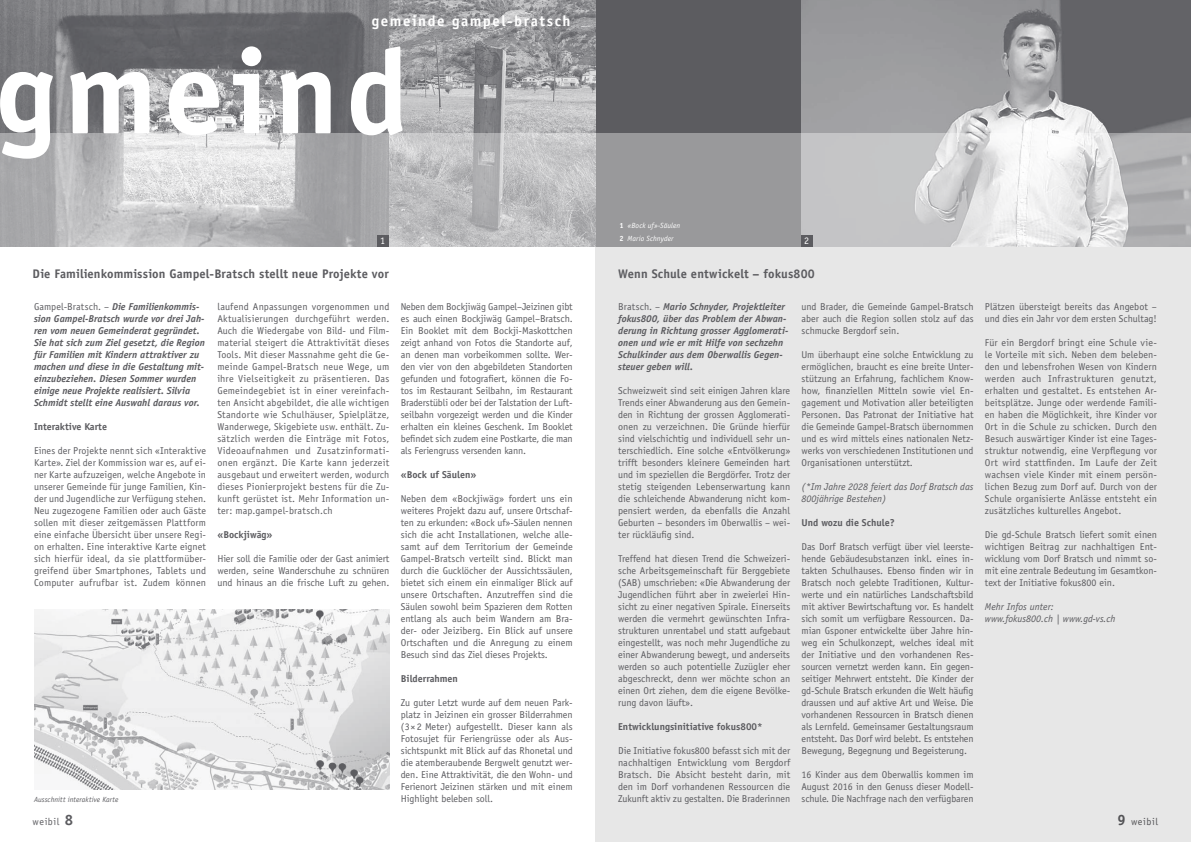
<style>
.page{position:relative;width:1191px;height:842px;background:#fff}
.page>*{position:absolute;margin:0;border:0;box-sizing:border-box;transform-origin:0 0}
.t1{font:700 120px "Officina Sans";letter-spacing:.055em;color:#fff}
.t2{font:700 15px "Officina Sans";letter-spacing:.1em;color:#fff}
.t3{font:700 12.5px "Officina Sans";letter-spacing:.01em;color:#5c5c60}
.t4{font:10px/12px "Officina Sans";color:#5c5c60;text-align:justify}
.t5{font:italic 700 10px/12px "Officina Sans";color:#5c5c60}
.t6{font:700 10px "Officina Sans";color:#5c5c60}
.t7{font:italic 10px/12px "Officina Sans";color:#5c5c60}
.t8{font:10px "Officina Sans";color:#fff}
.t9{font:italic 7.5px "Officina Sans";letter-spacing:.01em;color:#fff}
.t10{font:italic 7.5px "Officina Sans";letter-spacing:.01em;color:#5c5c60}
.s1{font-weight:700;font-style:normal}
.s2{font-weight:400;font-style:normal}
.s3{font-weight:700;font-size:15px}
</style>
<div class="page">
<div style="left:0;top:0;width:1191px;height:247px;background:#5c5c60"></div>
<div style="left:595px;top:247px;width:596px;height:595px;background:#e7e7e7"></div>
<img style="left:0;top:0;width:595px;height:133px">
<img style="left:801px;top:0;width:390px;height:133px">
<svg style="left:0;top:133px;width:1191px;height:114px;background:#bdbebf"></svg>
<img style="left:34px;top:610px;width:355px;height:180px">
<div style="left:377px;top:235px;width:11px;height:12px;background:#5c5c60"></div>
<div style="left:801px;top:235px;width:11px;height:12px;background:#5c5c60"></div>
<h2 class="t2" style="left:372px;top:12px;width:200px">gemeinde gampel-bratsch</h2>
<h1 class="t1" style="left:-4px;top:18px;width:413px">gmeind</h1>
<p class="t9" style="left:619px;top:222px;width:62px"><span class="s1">1</span> «Bock uf»-Säulen</p>
<p class="t9" style="left:619px;top:234px;width:55px"><span class="s1">2</span> Mario Schnyder</p>
<p class="t8" style="left:380px;top:235px;width:6px">1</p>
<p class="t8" style="left:804px;top:235px;width:6px">2</p>
<p class="t3" style="left:33px;top:266px;width:358px">Die Familienkommission Gampel-Bratsch stellt neue Projekte vor</p>
<p class="t3" style="left:618px;top:266px;width:198px">Wenn Schule entwickelt – fokus800</p>
<p class="t5" style="left:34px;top:300px;width:172px"><span class="s2">Gampel-Bratsch. –</span> Die Familienkommis&shy;sion Gampel-Bratsch wurde vor drei Jah&shy;ren vom neuen Gemeinderat gegründet.<br>Sie hat sich zum Ziel gesetzt, die Region für Familien mit Kindern attraktiver zu machen und diese in die Gestaltung mit&shy;einzubeziehen. Diesen Sommer wurden einige neue Projekte realisiert. Silvia Schmidt stellt eine Auswahl daraus vor.</p>
<p class="t6" style="left:34px;top:420px;width:74px">Interaktive Karte</p>
<p class="t4" style="left:34px;top:444px;width:173px">Eines der Projekte nennt sich «Interaktive Karte». Ziel der Kommission war es, auf ei&shy;ner Karte aufzuzeigen, welche Angebote in unserer Gemeinde für junge Familien, Kin&shy;der und Jugendliche zur Verfügung stehen.<br>Neu zugezogene Familien oder auch Gäste sollen mit dieser zeitgemässen Plattform eine einfache Übersicht über unsere Regi&shy;on erhalten. Eine interaktive Karte eignet sich hierfür ideal, da sie plattformüber&shy;greifend über Smartphones, Tablets und Computer aufrufbar ist. Zudem können</p>
<p class="t10" style="left:34px;top:795px;width:86px">Ausschnitt interaktive Karte</p>
<p class="t4" style="left:217px;top:300px;width:173px">laufend Anpassungen vorgenommen und Aktualisierungen durchgeführt werden.<br>Auch die Wiedergabe von Bild- und Film&shy;material steigert die Attraktivität dieses Tools. Mit dieser Massnahme geht die Ge&shy;meinde Gampel-Bratsch neue Wege, um ihre Vielseitigkeit zu präsentieren. Das Gemeindegebiet ist in einer vereinfach&shy;ten Ansicht abgebildet, die alle wichtigen Standorte wie Schulhäuser, Spielplätze, Wanderwege, Skigebiete usw. enthält. Zu&shy;sätzlich werden die Einträge mit Fotos, Videoaufnahmen und Zusatzinformati&shy;onen ergänzt. Die Karte kann jederzeit ausgebaut und erweitert werden, wodurch dieses Pionierprojekt bestens für die Zu&shy;kunft gerüstet ist. Mehr Information un&shy;ter: map.gampel-bratsch.ch</p>
<p class="t6" style="left:217px;top:528px;width:57px">«Bockjiwäg»</p>
<p class="t4" style="left:217px;top:552px;width:173px">Hier soll die Familie oder der Gast animiert werden, seine Wanderschuhe zu schnüren und hinaus an die frische Luft zu gehen.</p>
<p class="t4" style="left:401px;top:300px;width:174px">Neben dem Bockjiwäg Gampel–Jeizinen gibt es auch einen Bockjiwäg Gampel–Bratsch.<br>Ein Booklet mit dem Bockji-Maskottchen zeigt anhand von Fotos die Standorte auf, an denen man vorbeikommen sollte. Wer&shy;den vier von den abgebildeten Standorten gefunden und fotografiert, können die Fo&shy;tos im Restaurant Seilbahn, im Restaurant Braderstübli oder bei der Talstation der Luft&shy;seilbahn vorgezeigt werden und die Kinder erhalten ein kleines Geschenk. Im Booklet befindet sich zudem eine Postkarte, die man als Feriengruss versenden kann.</p>
<p class="t6" style="left:401px;top:468px;width:77px">«Bock uf Säulen»</p>
<p class="t4" style="left:401px;top:492px;width:174px">Neben dem «Bockjiwäg» fordert uns ein weiteres Projekt dazu auf, unsere Ortschaf&shy;ten zu erkunden: «Bock uf»-Säulen nennen sich die acht Installationen, welche alle&shy;samt auf dem Territorium der Gemeinde Gampel-Bratsch verteilt sind. Blickt man durch die Gucklöcher der Aussichtssäulen, bietet sich einem ein einmaliger Blick auf unsere Ortschaften. Anzutreffen sind die Säulen sowohl beim Spazieren dem Rotten entlang als auch beim Wandern am Bra&shy;der- oder Jeiziberg. Ein Blick auf unsere Ortschaften und die Anregung zu einem Besuch sind das Ziel dieses Projekts.</p>
<p class="t6" style="left:401px;top:672px;width:59px">Bilderrahmen</p>
<p class="t4" style="left:401px;top:696px;width:173px">Zu guter Letzt wurde auf dem neuen Park&shy;platz in Jeizinen ein grosser Bilderrahmen (3×2 Meter) aufgestellt. Dieser kann als Fotosujet für Feriengrüsse oder als Aus&shy;sichtspunkt mit Blick auf das Rhonetal und die atemberaubende Bergwelt genutzt wer&shy;den. Eine Attraktivität, die den Wohn- und Ferienort Jeizinen stärken und mit einem Highlight beleben soll.</p>
<p class="t5" style="left:618px;top:300px;width:172px"><span class="s2">Bratsch. –</span> Mario Schnyder, Projektleiter fokus800, über das Problem der Abwan&shy;derung in Richtung grosser Agglomerati&shy;onen und wie er mit Hilfe von sechzehn Schulkinder aus dem Oberwallis Gegen&shy;steuer geben will.</p>
<p class="t4" style="left:618px;top:384px;width:174px">Schweizweit sind seit einigen Jahren klare Trends einer Abwanderung aus den Gemein&shy;den in Richtung der grossen Agglomerati&shy;onen zu verzeichnen. Die Gründe hierfür sind vielschichtig und individuell sehr un&shy;terschiedlich. Eine solche «Entvölkerung» trifft besonders kleinere Gemeinden hart und im speziellen die Bergdörfer. Trotz der stetig steigenden Lebenserwartung kann die schleichende Abwanderung nicht kom&shy;pensiert werden, da ebenfalls die Anzahl Geburten – besonders im Oberwallis – wei&shy;ter rückläufig sind.</p>
<p class="t4" style="left:618px;top:552px;width:174px">Treffend hat diesen Trend die Schweizeri&shy;sche Arbeitsgemeinschaft für Berggebiete (SAB) umschrieben: «Die Abwanderung der Jugendlichen führt aber in zweierlei Hin&shy;sicht zu einer negativen Spirale. Einerseits werden die vermehrt gewünschten Infra&shy;strukturen unrentabel und statt aufgebaut eingestellt, was noch mehr Jugendliche zu einer Abwanderung bewegt, und anderseits werden so auch potentielle Zuzügler eher abgeschreckt, denn wer möchte schon an einen Ort ziehen, dem die eigene Bevölke&shy;rung davon läuft».</p>
<p class="t6" style="left:618px;top:720px;width:146px">Entwicklungsinitiative fokus800*</p>
<p class="t4" style="left:618px;top:744px;width:174px">Die Initiative fokus800 befasst sich mit der nachhaltigen Entwicklung vom Bergdorf Bratsch. Die Absicht besteht darin, mit den im Dorf vorhandenen Ressourcen die Zukunft aktiv zu gestalten. Die Braderinnen</p>
<p class="t4" style="left:801px;top:300px;width:173px">und Brader, die Gemeinde Gampel-Bratsch aber auch die Region sollen stolz auf das schmucke Bergdorf sein.</p>
<p class="t4" style="left:801px;top:348px;width:174px">Um überhaupt eine solche Entwicklung zu ermöglichen, braucht es eine breite Unter&shy;stützung an Erfahrung, fachlichem Know&shy;how, finanziellen Mitteln sowie viel En&shy;gagement und Motivation aller beteiligten Personen. Das Patronat der Initiative hat die Gemeinde Gampel-Bratsch übernommen und es wird mittels eines nationalen Netz&shy;werks von verschiedenen Institutionen und Organisationen unterstützt.</p>
<p class="t7" style="left:801px;top:480px;width:173px">(*Im Jahre 2028 feiert das Dorf Bratsch das<br>800jährige Bestehen)</p>
<p class="t6" style="left:801px;top:516px;width:95px">Und wozu die Schule?</p>
<p class="t4" style="left:801px;top:540px;width:174px">Das Dorf Bratsch verfügt über viel leerste&shy;hende Gebäudesubstanzen inkl. eines in&shy;takten Schulhauses. Ebenso finden wir in Bratsch noch gelebte Traditionen, Kultur&shy;werte und ein natürliches Landschaftsbild mit aktiver Bewirtschaftung vor. Es handelt sich somit um verfügbare Ressourcen. Da&shy;mian Gsponer entwickelte über Jahre hin&shy;weg ein Schulkonzept, welches ideal mit der Initiative und den vorhandenen Res&shy;sourcen vernetzt werden kann. Ein gegen&shy;seitiger Mehrwert entsteht. Die Kinder der gd-Schule Bratsch erkunden die Welt häufig draussen und auf aktive Art und Weise. Die vorhandenen Ressourcen in Bratsch dienen als Lernfeld. Gemeinsamer Gestaltungsraum entsteht. Das Dorf wird belebt. Es entstehen Bewegung, Begegnung und Begeisterung.</p>
<p class="t4" style="left:801px;top:768px;width:173px">16 Kinder aus dem Oberwallis kommen im August 2016 in den Genuss dieser Modell&shy;schule. Die Nachfrage nach den verfügbaren</p>
<p class="t4" style="left:985px;top:300px;width:173px">Plätzen übersteigt bereits das Angebot – und dies ein Jahr vor dem ersten Schultag!</p>
<p class="t4" style="left:985px;top:336px;width:173px">Für ein Bergdorf bringt eine Schule vie&shy;le Vorteile mit sich. Neben dem beleben&shy;den und lebensfrohen Wesen von Kindern werden auch Infrastrukturen genutzt, erhalten und gestaltet. Es entstehen Ar&shy;beitsplätze. Junge oder werdende Famili&shy;en haben die Möglichkeit, ihre Kinder vor Ort in die Schule zu schicken. Durch den Besuch auswärtiger Kinder ist eine Tages&shy;struktur notwendig, eine Verpflegung vor Ort wird stattfinden. Im Laufe der Zeit wachsen viele Kinder mit einem persön&shy;lichen Bezug zum Dorf auf. Durch von der Schule organisierte Anlässe entsteht ein zusätzliches kulturelles Angebot.</p>
<p class="t4" style="left:985px;top:528px;width:174px">Die gd-Schule Bratsch liefert somit einen wichtigen Beitrag zur nachhaltigen Ent&shy;wicklung vom Dorf Bratsch und nimmt so&shy;mit eine zentrale Bedeutung im Gesamtkon&shy;text der Initiative fokus800 ein.</p>
<p class="t7" style="left:985px;top:600px;width:132px">Mehr Infos unter: www.fokus800.ch | www.gd-vs.ch</p>
<p class="t4" style="left:33px;top:816px;width:42px">weibil <span class="s3">8</span></p>
<p class="t4" style="left:1117px;top:816px;width:42px"><span class="s3">9</span> weibil</p>
</div>
